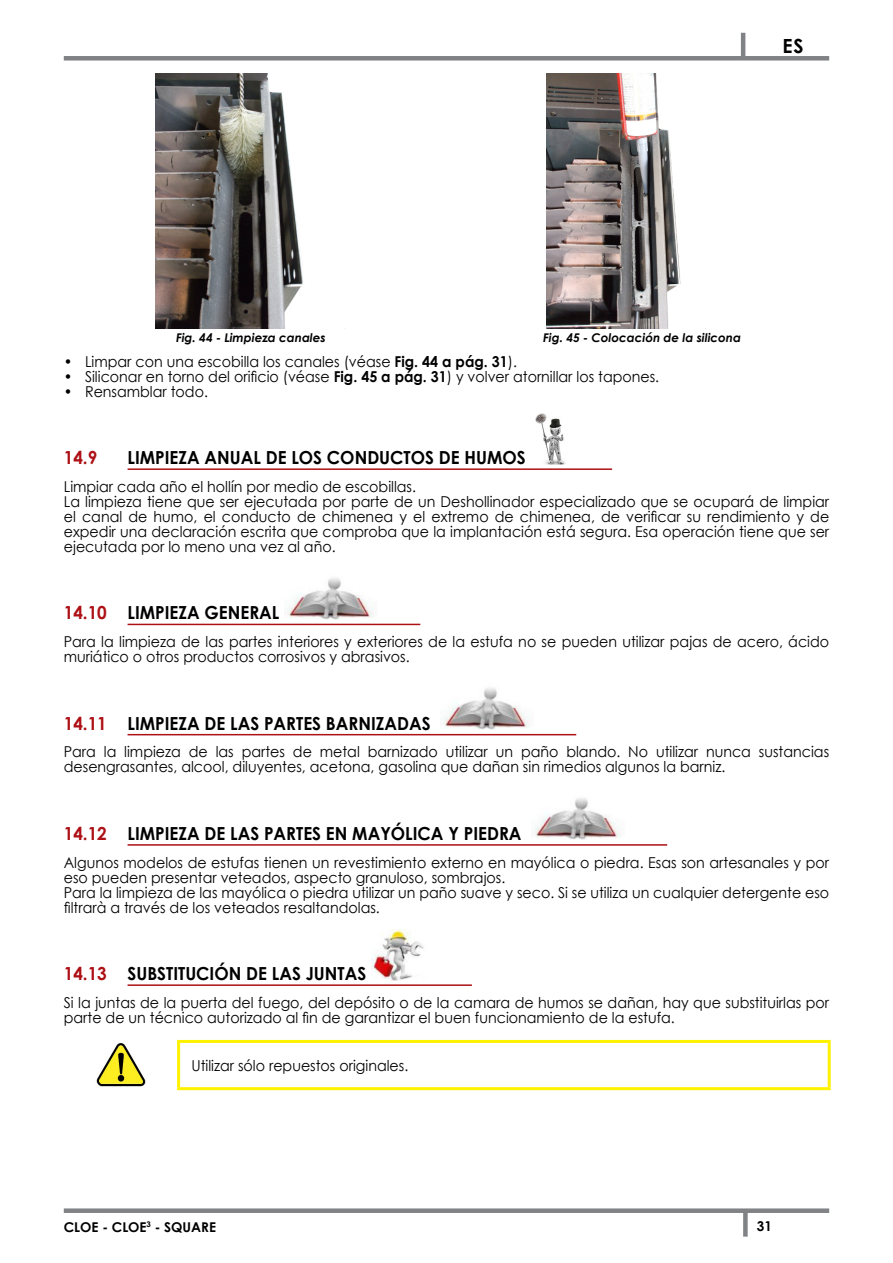
<style>
.page{position:relative;width:893px;height:1263px;background:#fff}
.page>*{position:absolute;margin:0;border:0;box-sizing:border-box;transform-origin:0 0}
.t1{font:700 19.5px "Century Gothic";color:#000}
.t2{font:700 18px "Century Gothic";color:#000;scale:.95 1}
.t3{font:700 18px "Century Gothic";color:#ad1015;scale:.95 1}
.t4{font:15px/15px "Century Gothic";color:#000;scale:.95 1}
.t5{font:700 13.5px "Century Gothic";color:#000}
.t6{font:italic 700 12px "Century Gothic";color:#000}
.s1{font-weight:700}
.s2{color:#ad1015}
</style>
<div class="page">
<div style="left:64px;top:1208px;width:765px;height:5px;background:#808285"></div>
<div style="left:64px;top:56px;width:765px;height:5px;background:#808285"></div>
<div style="left:743px;top:1211px;width:5px;height:25px;background:#808285"></div>
<hr style="left:741px;top:33px;width:4px;height:25px;background:#808285">
<hr style="left:128px;top:468px;width:484px;height:2px;background:#ad1015">
<hr style="left:128px;top:624px;width:292px;height:1px;background:#ad1015">
<hr style="left:128px;top:734px;width:448px;height:1px;background:#ad1015">
<hr style="left:128px;top:844px;width:539px;height:2px;background:#ad1015">
<hr style="left:128px;top:984px;width:344px;height:2px;background:#ad1015">
<img style="left:155px;top:73px;width:148px;height:255px">
<img style="left:546px;top:73px;width:135px;height:255px">
<img style="left:535px;top:413px;width:31px;height:51px">
<img style="left:287px;top:578px;width:86px;height:41px">
<img style="left:443px;top:688px;width:86px;height:42px">
<img style="left:534px;top:798px;width:86px;height:42px">
<img style="left:371px;top:929px;width:53px;height:51px">
<hr style="left:177px;top:1040px;width:654px;height:3px;background:#fff200">
<hr style="left:177px;top:1043px;width:3px;height:44px;background:#fff200">
<hr style="left:828px;top:1043px;width:3px;height:44px;background:#fff200">
<hr style="left:177px;top:1087px;width:654px;height:3px;background:#fff200">
<img style="left:96px;top:1043px;width:50px;height:44px">
<h1 class="t1" style="left:783px;top:31px;width:22px">ES</h1>
<p class="t6" style="left:176px;top:329px;width:151px">Fig. 44 - Limpieza canales</p>
<p class="t6" style="left:543px;top:329px;width:199px">Fig. 45 - Colocación de la silicona</p>
<p class="t4" style="left:64px;top:354px;width:478px">• Limpar con una escobilla los canales (véase <span class="s1">Fig. 44 a pág. 31</span>).</p>
<p class="t4" style="left:64px;top:369px;width:628px">• Siliconar en torno del orificio (véase <span class="s1">Fig. 45 a pág. 31</span>) y volver atornillar los tapones.</p>
<p class="t4" style="left:64px;top:384px;width:153px">• Rensamblar todo.</p>
<p class="t3" style="left:64px;top:444px;width:37px">14.9</p>
<p class="t2" style="left:128px;top:444px;width:421px">LIMPIEZA ANUAL DE LOS CONDUCTOS DE HUMOS</p>
<p class="t4" style="left:64px;top:479px;width:807px">Limpiar cada año el hollín por medio de escobillas.<br>La limpieza tiene que ser ejecutada por parte de un Deshollinador especializado que se ocupará de limpiar el canal de humo, el conducto de chimenea y el extremo de chimenea, de verificar su rendimiento y de expedir una declaración escrita que comproba que la implantación está segura. Esa operación tiene que ser ejecutada por lo meno una vez al año.</p>
<p class="t2" style="left:64px;top:599px;width:228px"><span class="s2">14.10</span> LIMPIEZA GENERAL</p>
<p class="t4" style="left:64px;top:634px;width:807px">Para la limpieza de las partes interiores y exteriores de la estufa no se pueden utilizar pajas de acero, ácido muriático o otros productos corrosivos y abrasivos.</p>
<p class="t2" style="left:64px;top:709px;width:388px"><span class="s2">14.11</span> LIMPIEZA DE LAS PARTES BARNIZADAS</p>
<p class="t4" style="left:64px;top:744px;width:807px">Para la limpieza de las partes de metal barnizado utilizar un paño blando. No utilizar nunca sustancias desengrasantes, alcool, diluyentes, acetona, gasolina que dañan sin rimedios algunos la barniz.</p>
<p class="t2" style="left:64px;top:820px;width:483px"><span class="s2">14.12</span> LIMPIEZA DE LAS PARTES EN MAYÓLICA Y PIEDRA</p>
<p class="t4" style="left:64px;top:854px;width:807px">Algunos modelos de estufas tienen un revestimiento externo en mayólica o piedra. Esas son artesanales y por eso pueden presentar veteados, aspecto granuloso, sombrajos.<br>Para la limpieza de las mayólica o piedra utilizar un paño suave y seco. Si se utiliza un cualquier detergente eso filtrarà a través de los veteados resaltandolas.</p>
<p class="t2" style="left:64px;top:960px;width:320px"><span class="s2">14.13</span> SUBSTITUCIÓN DE LAS JUNTAS</p>
<p class="t4" style="left:64px;top:995px;width:807px">Si la juntas de la puerta del fuego, del depósito o de la camara de humos se dañan, hay que substituirlas por parte de un técnico autorizado al fin de garantizar el buen funcionamiento de la estufa.</p>
<p class="t4" style="left:191px;top:1057px;width:230px">Utilizar sólo repuestos originales.</p>
<p class="t5" style="left:64px;top:1217px;width:154px">CLOE - CLOE<sup>3</sup> - SQUARE</p>
<p class="t5" style="left:757px;top:1216px;width:17px">31</p>
</div>
